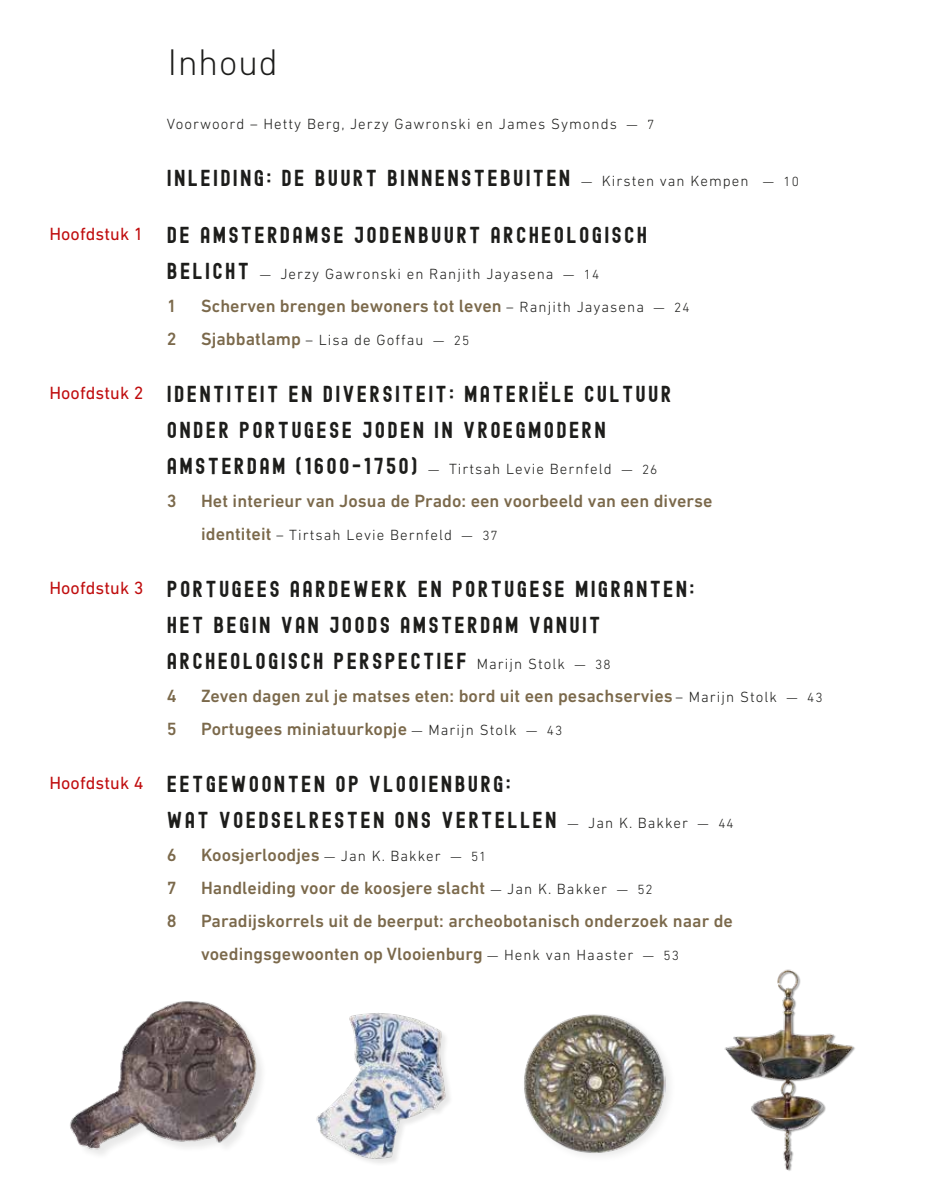
<style>
.page{position:relative;width:936px;height:1191px;background:#fff}
.page>*{position:absolute;margin:0;border:0;box-sizing:border-box;transform-origin:0 0}
.t1{font:36px "DIN Light Alternate";letter-spacing:.01em;color:#1d1d1b}
.t2{font:22.5px/36px "Edmund";letter-spacing:.1em;color:#1d1d1b}
.t3{font:500 18px/33px "DIN Next LT Pro";letter-spacing:.005em;color:#7b694b}
.t4{font:18px "DIN Next LT Pro";letter-spacing:.005em;color:#c00d0e}
.t5{font:300 15px "DIN Next LT Pro";letter-spacing:.07em;color:#1d1d1b}
.s1{font-size:13.5px}
.s2{font-family:"DIN Next LT Pro";font-weight:300;font-size:13.5px}
.s3{font-family:"DIN Next LT Pro";font-weight:300;font-size:15px}
.s4{font-family:"Edmund";font-weight:400;font-size:22.5px}
.s5{font-weight:300;font-size:15px;color:#1d1d1b}
.s6{font-weight:300;font-size:13.5px;color:#1d1d1b}
.s7{font-weight:500;font-size:18px;color:#7b694b}
</style>
<div class="page">
<img style="left:70px;top:1001px;width:192px;height:154px">
<img style="left:316px;top:1013px;width:134px;height:150px">
<img style="left:524px;top:1014px;width:142px;height:141px">
<img style="left:724px;top:969px;width:131px;height:202px">
<p class="t4" style="left:49px;top:223px;width:96px">Hoofdstuk 1</p>
<p class="t4" style="left:49px;top:382px;width:96px">Hoofdstuk 2</p>
<p class="t4" style="left:49px;top:577px;width:96px">Hoofdstuk 3</p>
<p class="t4" style="left:49px;top:772px;width:96px">Hoofdstuk 4</p>
<h1 class="t1" style="left:167px;top:40px;width:112px">Inhoud</h1>
<p class="t5" style="left:167px;top:115px;width:489px">Voorwoord – Hetty Berg, Jerzy Gawronski en James Symonds <span class="s1">— 7</span></p>
<p class="t2" style="left:167px;top:158px;width:633px">INLEIDING: DE BUURT BINNENSTEBUITEN <span class="s2">—</span> <span class="s3">Kirsten van Kempen</span> <span class="s2">— 10</span></p>
<p class="t2" style="left:167px;top:215px;width:481px">DE AMSTERDAMSE JODENBUURT ARCHEOLOGISCH</p>
<p class="t5" style="left:167px;top:265px;width:434px"><span class="s4">BELICHT</span> <span class="s1">—</span> Jerzy Gawronski en Ranjith Jayasena <span class="s1">— 14</span></p>
<p class="t3" style="left:167px;top:289px;width:11px">1</p>
<p class="t3" style="left:201px;top:289px;width:490px">Scherven brengen bewoners tot leven <span class="s5">– Ranjith Jayasena</span> <span class="s6">— 24</span></p>
<p class="t3" style="left:167px;top:322px;width:11px">2</p>
<p class="t5" style="left:201px;top:331px;width:270px"><span class="s7">Sjabbatlamp</span> – Lisa de Goffau <span class="s1">— 25</span></p>
<p class="t2" style="left:167px;top:374px;width:506px">IDENTITEIT EN DIVERSITEIT: MATERIËLE CULTUUR<br>ONDER PORTUGESE JODEN IN VROEGMODERN<br>AMSTERDAM (1600-1750) <span class="s2">—</span> <span class="s3">Tirtsah Levie Bernfeld</span> <span class="s2">— 26</span></p>
<p class="t3" style="left:167px;top:484px;width:11px">3</p>
<p class="t3" style="left:201px;top:484px;width:513px">Het interieur van Josua de Prado: een voorbeeld van een diverse</p>
<p class="t5" style="left:201px;top:526px;width:298px"><span class="s7">identiteit</span> – Tirtsah Levie Bernfeld <span class="s1">— 37</span></p>
<p class="t2" style="left:167px;top:569px;width:529px">PORTUGEES AARDEWERK EN PORTUGESE MIGRANTEN:<br>HET BEGIN VAN JOODS AMSTERDAM VANUIT<br>ARCHEOLOGISCH PERSPECTIEF <span class="s3">Marijn Stolk</span> <span class="s2">— 38</span></p>
<p class="t3" style="left:167px;top:679px;width:11px">4</p>
<p class="t3" style="left:201px;top:679px;width:623px">Zeven dagen zul je matses eten: bord uit een pesachservies <span class="s5">– Marijn Stolk</span> <span class="s6">— 43</span></p>
<p class="t3" style="left:167px;top:712px;width:11px">5</p>
<p class="t3" style="left:201px;top:712px;width:363px">Portugees miniatuurkopje <span class="s6">—</span> <span class="s5">Marijn Stolk</span> <span class="s6">— 43</span></p>
<p class="t2" style="left:167px;top:764px;width:568px">EETGEWOONTEN OP VLOOIENBURG:<br>WAT VOEDSELRESTEN ONS VERTELLEN <span class="s2">—</span> <span class="s3">Jan K. Bakker</span> <span class="s2">— 44</span></p>
<p class="t3" style="left:167px;top:838px;width:11px">6</p>
<p class="t3" style="left:201px;top:838px;width:287px">Koosjerloodjes <span class="s6">—</span> <span class="s5">Jan K. Bakker</span> <span class="s6">— 51</span></p>
<p class="t3" style="left:167px;top:871px;width:11px">7</p>
<p class="t3" style="left:201px;top:871px;width:453px">Handleiding voor de koosjere slacht <span class="s6">—</span> <span class="s5">Jan K. Bakker</span> <span class="s6">— 52</span></p>
<p class="t3" style="left:167px;top:904px;width:11px">8</p>
<p class="t3" style="left:201px;top:904px;width:533px">Paradijskorrels uit de beerput: archeobotanisch onderzoek naar de voedingsgewoonten op Vlooienburg <span class="s6">—</span> <span class="s5">Henk van Haaster</span> <span class="s6">— 53</span></p>
</div>
